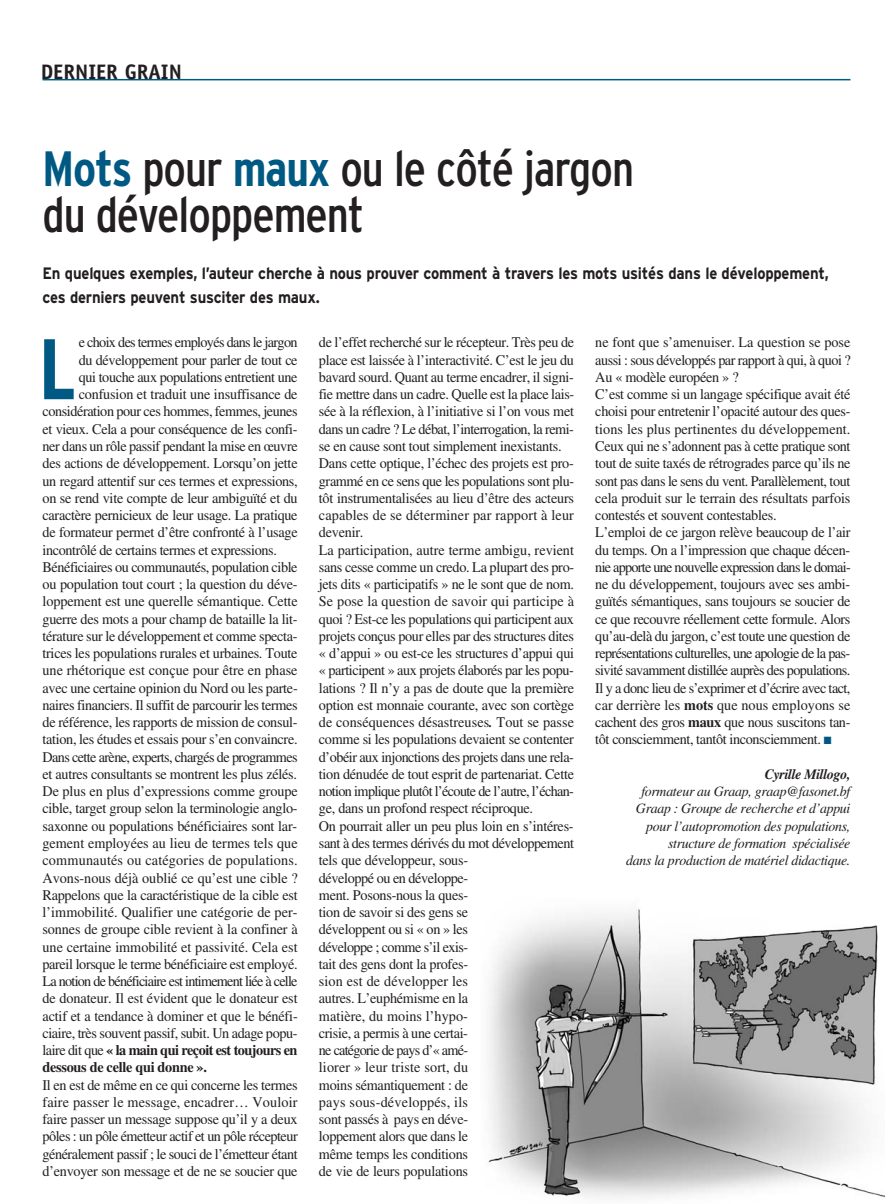
<style>
.page{position:relative;width:893px;height:1204px;background:#fff}
.page>*{position:absolute;margin:0;border:0;box-sizing:border-box;transform-origin:0 0}
.t1{font:700 condensed 85.65px "Interstate";color:#005983}
.t2{font:condensed 49.5px/46.5px "Interstate";letter-spacing:-.02em;color:#231f20}
.t3{font:700 21px "Officina Sans";color:#231f20}
.t4{font:700 16.5px/24px "Interstate";letter-spacing:-.015em;color:#231f20;scale:.9 1}
.t5{font:14.7px/17.2px "Times";letter-spacing:-.02em;color:#231f20}
.t6{font:14.7px "Times";color:#231f20}
.t7{font:700 14.7px "Times";letter-spacing:-.035em;color:#231f20}
.t8{font:14.7px "Times";letter-spacing:-.055em;color:#231f20}
.t9{font:14.7px "Times";letter-spacing:-.045em;color:#231f20}
.t10{font:14.7px "Times";letter-spacing:.01em;color:#231f20}
.t11{font:14.7px "Times";letter-spacing:-.05em;color:#231f20}
.t12{font:italic 14.25px/17.2px "Times";letter-spacing:-.02em;color:#231f20;text-align:right}
.t13{font:italic 700 14.25px "Times";letter-spacing:-.02em;color:#231f20}
.s1{font-weight:700;color:#005983}
.s2{font-weight:700}
.s3{color:#005983}
.s4{font-weight:700;font-style:italic}
.s5{font-weight:400}
</style>
<div class="page">
<hr style="left:43px;top:79px;width:807px;height:1px;background:#005983">
<img style="left:488px;top:909px;width:396px;height:290px">
<h3 class="t3" style="left:41px;top:64px;width:143px">DERNIER GRAIN</h3>
<h2 class="t2" style="left:43px;top:146px;width:593px"><span class="s1">Mots</span> pour <span class="s1">maux</span> ou le côté jargon du développement</h2>
<p class="t4" style="left:43px;top:261px;width:875px">En quelques exemples, l’auteur cherche à nous prouver comment à travers les mots usités dans le développement, ces derniers peuvent susciter des maux.</p>
<p class="t5" style="left:595px;top:335px;width:257px">ne font que s’amenuiser. La question se pose aussi : sous développés par rapport à qui, à quoi ?<br>Au « modèle européen » ?<br>C’est comme si un langage spécifique avait été choisi pour entretenir l’opacité autour des ques&shy;tions les plus pertinentes du développement.<br>Ceux qui ne s’adonnent pas à cette pratique sont tout de suite taxés de rétrogrades parce qu’ils ne sont pas dans le sens du vent. Parallèlement, tout cela produit sur le terrain des résultats parfois contestés et souvent contestables.<br>L’emploi de ce jargon relève beaucoup de l’air du temps. On a l’impression que chaque décen&shy;nie apporte une nouvelle expression dans le domai&shy;ne du développement, toujours avec ses ambi&shy;guïtés sémantiques, sans toujours se soucier de ce que recouvre réellement cette formule. Alors qu’au-delà du jargon, c’est toute une question de représentations culturelles, une apologie de la pas&shy;sivité savamment distillée auprès des populations.<br>Il y a donc lieu de s’exprimer et d’écrire avec tact, car derrière les <span class="s2">mots</span> que nous employons se cachent des gros <span class="s2">maux</span> que nous suscitons tan&shy;tôt consciemment, tantôt inconsciemment. <span class="s3">■</span></p>
<p class="t13" style="left:765px;top:769px;width:87px">Cyrille Millogo,</p>
<p class="t12" style="left:626px;top:784px;width:226px">formateur au Graap, graap@fasonet.bf Graap : Groupe de recherche et d’appui pour l’autopromotion des populations, structure de formation spécialisée<br>dans la production de matériel didactique.</p>
<h1 class="t1" style="left:39px;top:319px;width:39px">L</h1>
<p class="t11" style="left:79px;top:337px;width:220px">e choix des termes employés dans le jargon</p>
<p class="t5" style="left:319px;top:335px;width:257px">de l’effet recherché sur le récepteur. Très peu de place est laissée à l’interactivité. C’est le jeu du bavard sourd. Quant au terme encadrer, il signi&shy;fie mettre dans un cadre. Quelle est la place lais&shy;sée à la réflexion, à l’initiative si l’on vous met dans un cadre ? Le débat, l’interrogation, la remi&shy;se en cause sont tout simplement inexistants.<br>Dans cette optique, l’échec des projets est pro&shy;grammé en ce sens que les populations sont plu&shy;tôt instrumentalisées au lieu d’être des acteurs capables de se déterminer par rapport à leur devenir.<br>La participation, autre terme ambigu, revient sans cesse comme un credo. La plupart des pro&shy;jets dits « participatifs » ne le sont que de nom.<br>Se pose la question de savoir qui participe à quoi ? Est-ce les populations qui participent aux projets conçus pour elles par des structures dites « d’appui » ou est-ce les structures d’appui qui « participent » aux projets élaborés par les popu&shy;lations ? Il n’y a pas de doute que la première option est monnaie courante, avec son cortège de conséquences désastreuses<span class="s4">.</span> Tout se passe comme si les populations devaient se contenter d’obéir aux injonctions des projets dans une rela&shy;tion dénudée de tout esprit de partenariat. Cette notion implique plutôt l’écoute de l’autre, l’échan&shy;ge, dans un profond respect réciproque.<br>On pourrait aller un peu plus loin en s’intéres&shy;sant à des termes dérivés du mot développement tels que développeur, sous-<br>développé ou en développe-<br>ment. Posons-nous la ques-<br>tion de savoir si des gens se<br>développent ou si « on » les<br>développe ; comme s’il exis-<br>tait des gens dont la profes-<br>sion est de développer les<br>autres. L’euphémisme en la<br>matière, du moins l’hypo-<br>crisie, a permis à une certai-<br>ne catégorie de pays d’« amé-<br>liorer » leur triste sort, du<br>moins sémantiquement : de<br>pays sous-développés, ils<br>sont passés à pays en déve-<br>loppement alors que dans le<br>même temps les conditions<br>de vie de leurs populations</p>
<p class="t5" style="left:79px;top:352px;width:220px">du développement pour parler de tout ce</p>
<p class="t5" style="left:79px;top:370px;width:220px">qui touche aux populations entretient une</p>
<p class="t5" style="left:79px;top:387px;width:220px">confusion et traduit une insuffisance de</p>
<p class="t5" style="left:43px;top:404px;width:257px">considération pour ces hommes, femmes, jeunes</p>
<p class="t5" style="left:43px;top:421px;width:257px">et vieux. Cela a pour conséquence de les confi-</p>
<p class="t5" style="left:43px;top:439px;width:257px">ner dans un rôle passif pendant la mise en œuvre</p>
<p class="t5" style="left:43px;top:456px;width:257px">des actions de développement. Lorsqu’on jette</p>
<p class="t5" style="left:43px;top:473px;width:257px">un regard attentif sur ces termes et expressions,</p>
<p class="t5" style="left:43px;top:490px;width:257px">on se rend vite compte de leur ambiguïté et du</p>
<p class="t5" style="left:43px;top:508px;width:257px">caractère pernicieux de leur usage. La pratique</p>
<p class="t5" style="left:43px;top:525px;width:257px">de formateur permet d’être confronté à l’usage</p>
<p class="t5" style="left:43px;top:542px;width:236px">incontrôlé de certains termes et expressions.</p>
<p class="t5" style="left:43px;top:559px;width:257px">Bénéficiaires ou communautés, population cible</p>
<p class="t5" style="left:43px;top:577px;width:257px">ou population tout court ; la question du déve-</p>
<p class="t5" style="left:43px;top:594px;width:257px">loppement est une querelle sémantique. Cette</p>
<p class="t5" style="left:43px;top:611px;width:257px">guerre des mots a pour champ de bataille la lit-</p>
<p class="t5" style="left:43px;top:628px;width:256px">térature sur le développement et comme specta-</p>
<p class="t5" style="left:43px;top:646px;width:257px">trices les populations rurales et urbaines. Toute</p>
<p class="t6" style="left:43px;top:665px;width:257px">une rhétorique est conçue pour être en phase</p>
<p class="t5" style="left:43px;top:680px;width:257px">avec une certaine opinion du Nord ou les parte-</p>
<p class="t5" style="left:43px;top:697px;width:257px">naires financiers. Il suffit de parcourir les termes</p>
<p class="t5" style="left:43px;top:715px;width:257px">de référence, les rapports de mission de consul-</p>
<p class="t5" style="left:43px;top:732px;width:257px">tation, les études et essais pour s’en convaincre.</p>
<p class="t9" style="left:43px;top:751px;width:257px">Dans cette arène, experts, chargés de programmes</p>
<p class="t5" style="left:43px;top:766px;width:256px">et autres consultants se montrent les plus zélés.</p>
<p class="t5" style="left:43px;top:784px;width:257px">De plus en plus d’expressions comme groupe</p>
<p class="t5" style="left:43px;top:801px;width:257px">cible, target group selon la terminologie anglo-</p>
<p class="t5" style="left:43px;top:818px;width:256px">saxonne ou populations bénéficiaires sont lar-</p>
<p class="t6" style="left:43px;top:837px;width:257px">gement employées au lieu de termes tels que</p>
<p class="t10" style="left:43px;top:855px;width:257px">communautés ou catégories de populations.</p>
<p class="t5" style="left:43px;top:870px;width:257px">Avons-nous déjà oublié ce qu’est une cible ?</p>
<p class="t5" style="left:43px;top:887px;width:257px">Rappelons que la caractéristique de la cible est</p>
<p class="t6" style="left:43px;top:906px;width:257px">l’immobilité. Qualifier une catégorie de per-</p>
<p class="t5" style="left:43px;top:922px;width:257px">sonnes de groupe cible revient à la confiner à</p>
<p class="t5" style="left:43px;top:939px;width:257px">une certaine immobilité et passivité. Cela est</p>
<p class="t5" style="left:43px;top:956px;width:257px">pareil lorsque le terme bénéficiaire est employé.</p>
<p class="t8" style="left:43px;top:975px;width:257px">La notion de bénéficiaire est intimement liée à celle</p>
<p class="t5" style="left:43px;top:991px;width:257px">de donateur. Il est évident que le donateur est</p>
<p class="t5" style="left:43px;top:1008px;width:257px">actif et a tendance à dominer et que le bénéfi-</p>
<p class="t5" style="left:43px;top:1025px;width:257px">ciaire, très souvent passif, subit. Un adage popu-</p>
<p class="t7" style="left:43px;top:1041px;width:256px"><span class="s5">laire dit que</span> « la main qui reçoit est toujours en</p>
<p class="t7" style="left:43px;top:1058px;width:166px">dessous de celle qui donne ».</p>
<p class="t5" style="left:43px;top:1077px;width:257px;text-align:justify">Il en est de même en ce qui concerne les termes faire passer le message, encadrer… Vouloir faire passer un message suppose qu’il y a deux pôles : un pôle émetteur actif et un pôle récepteur généralement passif ; le souci de l’émetteur étant d’envoyer son message et de ne se soucier que</p>
</div>
